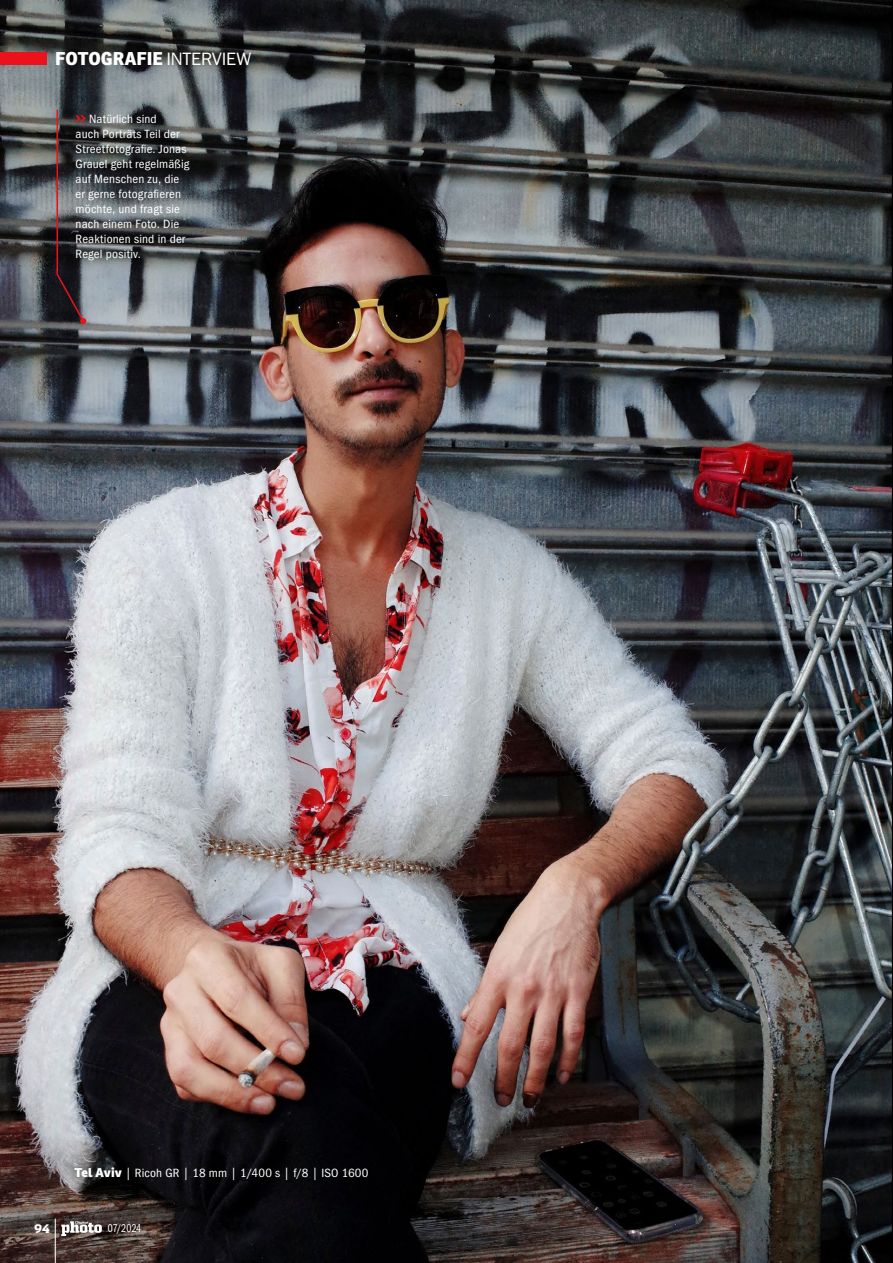
<style>
.page{position:relative;width:893px;height:1263px;background:#fff}
.page>*{position:absolute;margin:0;border:0;box-sizing:border-box;transform-origin:0 0}
.t1{font:800 18px "Ronnia";letter-spacing:-.005em;color:#fff}
.t2{font:condensed 12.3px/15px "ITC Franklin Gothic Std";letter-spacing:.015em;color:#fff;scale:1.05 1}
.t3{font:800 12px "Sommet Slab";color:#fff}
.t4{font:11.7px "ITC Franklin Gothic Std Bk Cp";color:#fff}
.s1{font-family:"ITC Franklin Gothic Std";font-weight:400}
.s2{font-family:"Delicious";font-weight:700;font-stretch:normal;font-size:18px;color:#ec111a}
.s3{font-family:"Ronnia";font-weight:800;font-stretch:normal}
</style>
<div class="page">
<img style="left:0;top:0;width:893px;height:1263px">
<svg style="left:56px;top:108px;width:30px;height:216px;background:#41383c"></svg>
<div style="left:0;top:53px;width:47px;height:12px;background:#ec111a"></div>
<svg style="left:61px;top:1221px;width:41px;height:15px"></svg>
<hr style="left:55px;top:1218px;width:1px;height:45px;background:#fff">
<h1 class="t1" style="left:55px;top:47px;width:197px">FOTOGRAFIE <span class="s1">INTERVIEW</span></h1>
<p class="t2" style="left:76px;top:112px;width:110px"><span class="s2">&gt;&gt;</span> Natürlich sind<br>auch Porträts Teil der<br>Streetfotografie. Jonas<br>Grauel geht regelmäßig auf Menschen zu, die er gerne fotografieren möchte, und fragt sie nach einem Foto. Die<br>Reaktionen sind in der<br>Regel positiv.</p>
<p class="t2" style="left:75px;top:1165px;width:281px"><span class="s3">Tel Aviv</span> | Ricoh GR | 18 mm | 1/400 s | f/8 | ISO 1600</p>
<p class="t3" style="left:35px;top:1221px;width:17px">94</p>
<p class="t4" style="left:108px;top:1222px;width:35px">07/2024</p>
</div>
